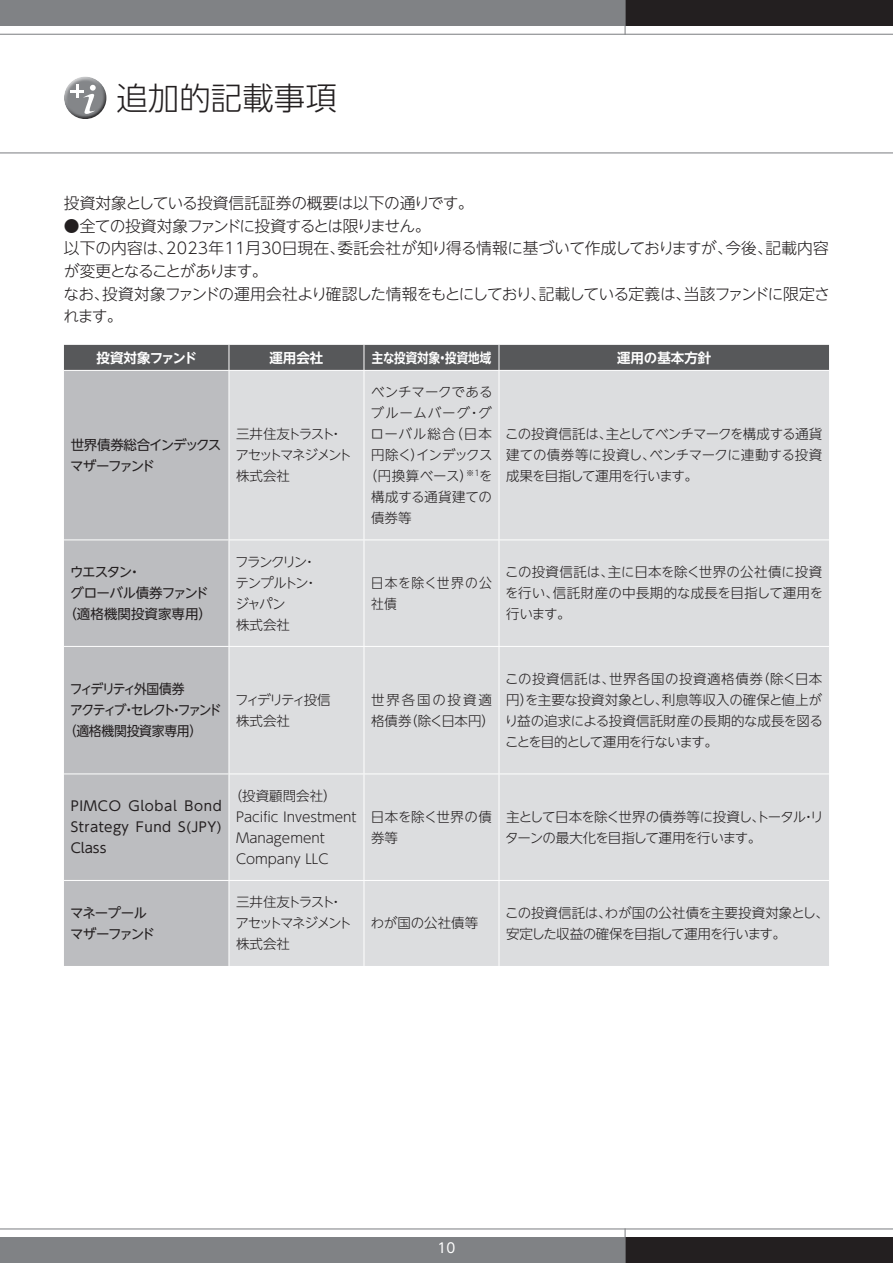
<style>
.page{position:relative;width:893px;height:1263px;background:#fff}
.page>*{position:absolute;margin:0;border:0;box-sizing:border-box;transform-origin:0 0}
.t1{font:300 31.5px "UD Shin Go NT Pro";color:#231f20}
.t2{font:300 15.75px/22.5px "UD Shin Go NT Pro";letter-spacing:-.035em;color:#231f20}
.t3{font:300 15.75px "UD Shin Go NT Pro";letter-spacing:-.015em;color:#231f20}
.t4{font:300 13.5px/21px "UD Shin Go NT Pro";letter-spacing:-.01em;color:#231f20;text-align:justify}
.t5{font:300 13.5px/21px "UD Shin Go NT Pro";letter-spacing:-.095em;color:#231f20}
.t6{font:300 13.5px/21px "UD Shin Go NT Pro";letter-spacing:-.055em;color:#231f20}
.t7{font:13.5px/21px "UD Shin Go NT Pro";letter-spacing:-.02em;color:#231f20;text-align:justify}
.t8{font:300 13.5px/21px "UD Shin Go NT Pro";letter-spacing:-.11em;color:#231f20}
.t9{font:13.5px/21px "UD Shin Go NT Pro";letter-spacing:-.08em;color:#231f20}
.t10{font:300 13.5px "UD Shin Go NT Pro";letter-spacing:.06em;color:#231f20}
.t11{font:300 13.5px/21px "UD Shin Go NT Pro";letter-spacing:.125em;color:#231f20}
.t12{font:13.5px "UD Shin Go NT Pro";letter-spacing:-.185em;color:#231f20;scale:.95 1}
.t13{font:13.5px/21px "UD Shin Go NT Pro";letter-spacing:-.075em;color:#231f20}
.t14{font:300 13.5px/21px "UD Shin Go NT Pro";letter-spacing:-.115em;color:#231f20}
.t15{font:700 13.5px "UD Shin Go NT Pro De";color:#fff}
.t16{font:700 13.5px "UD Shin Go NT Pro De";color:#fff;scale:.85 1}
.t17{font:13.5px "UD Shin Go NT Pro";letter-spacing:-.05em;color:#231f20}
.t18{font:13.5px "UD Shin Go NT Pro";color:#231f20}
.t19{font:300 13.5px/21px "UD Shin Go NT Pro";letter-spacing:.04em;color:#231f20;scale:.95 1}
.t20{font:13.5px "UD Shin Go NT Pro";letter-spacing:-.02em;color:#231f20;scale:.95 1}
.t21{font:300 13.5px "UD Shin Go NT Pro";letter-spacing:-.06em;color:#231f20}
.t22{font:13.5px "UD Shin Go NT Pro";letter-spacing:-.155em;color:#231f20;scale:.95 1}
.t23{font:700 13.5px "UD Shin Go NT Pro De";letter-spacing:-.055em;color:#fff}
.t24{font:13.5px "UD Shin Go NT Pro";color:#fff}
</style>
<div class="page">
<div style="left:0;top:0;width:625px;height:26px;background:#808285"></div>
<div style="left:0;top:1237px;width:625px;height:26px;background:#808285"></div>
<hr style="left:0;top:34px;width:893px;height:1px;background:#808285">
<hr style="left:0;top:152px;width:893px;height:1px;background:#808285">
<hr style="left:0;top:1228px;width:893px;height:1px;background:#808285">
<div style="left:625px;top:0;width:268px;height:26px;background:#231f20"></div>
<div style="left:625px;top:1237px;width:268px;height:26px;background:#231f20"></div>
<hr style="left:625px;top:1228px;width:1px;height:35px;background:#808285">
<hr style="left:625px;top:0;width:1px;height:35px;background:#808285">
<div style="left:64px;top:371px;width:165px;height:595px;background:#bcbdc0"></div>
<div style="left:230px;top:371px;width:599px;height:595px;background:#dcdddf"></div>
<hr style="left:499px;top:371px;width:1px;height:168px;background:#fff">
<hr style="left:64px;top:539px;width:165px;height:1px;background:#fff">
<hr style="left:229px;top:539px;width:135px;height:1px;background:#fff">
<hr style="left:364px;top:539px;width:135px;height:1px;background:#fff">
<hr style="left:499px;top:539px;width:330px;height:1px;background:#fff">
<hr style="left:499px;top:540px;width:1px;height:106px;background:#fff">
<hr style="left:64px;top:646px;width:165px;height:1px;background:#fff">
<hr style="left:229px;top:646px;width:135px;height:1px;background:#fff">
<hr style="left:364px;top:646px;width:135px;height:1px;background:#fff">
<hr style="left:499px;top:646px;width:330px;height:1px;background:#fff">
<hr style="left:499px;top:647px;width:1px;height:126px;background:#fff">
<hr style="left:64px;top:773px;width:165px;height:1px;background:#fff">
<hr style="left:229px;top:773px;width:135px;height:1px;background:#fff">
<hr style="left:364px;top:773px;width:135px;height:1px;background:#fff">
<hr style="left:499px;top:773px;width:330px;height:1px;background:#fff">
<hr style="left:499px;top:774px;width:1px;height:106px;background:#fff">
<hr style="left:64px;top:880px;width:165px;height:1px;background:#fff">
<hr style="left:229px;top:880px;width:135px;height:1px;background:#fff">
<hr style="left:364px;top:880px;width:135px;height:1px;background:#fff">
<hr style="left:499px;top:880px;width:330px;height:1px;background:#fff">
<hr style="left:499px;top:881px;width:1px;height:85px;background:#fff">
<div style="left:64px;top:345px;width:765px;height:25px;background:#57585a"></div>
<hr style="left:364px;top:371px;width:1px;height:168px;background:#fff">
<hr style="left:364px;top:540px;width:1px;height:106px;background:#fff">
<hr style="left:364px;top:647px;width:1px;height:126px;background:#fff">
<hr style="left:364px;top:774px;width:1px;height:106px;background:#fff">
<hr style="left:364px;top:881px;width:1px;height:85px;background:#fff">
<div style="left:64px;top:76px;width:43px;height:34px;background:#fff;opacity:.75"></div>
<div style="left:64px;top:83px;width:44px;height:38px;background:#231f20;opacity:.75"></div>
<h1 class="t1" style="left:116px;top:72px;width:222px">追加的記載事項</h1>
<p class="t3" style="left:64px;top:191px;width:411px">投資対象としている投資信託証券の概要は以下の通りです。</p>
<p class="t2" style="left:63px;top:214px;width:768px">●全ての投資対象ファンドに投資するとは限りません。<br>以下の内容は、2023年11月30日現在、委託会社が知り得る情報に基づいて作成しておりますが、今後、記載内容が変更となることがあります。<br>なお、投資対象ファンドの運用会社より確認した情報をもとにしており、記載している定義は、当該ファンドに限定されます。</p>
<p class="t23" style="left:97px;top:347px;width:102px">投資対象ファンド</p>
<p class="t15" style="left:269px;top:347px;width:55px">運用会社</p>
<p class="t16" style="left:372px;top:347px;width:142px">主な投資対象・投資地域</p>
<p class="t15" style="left:617px;top:347px;width:96px">運用の基本方針</p>
<p class="t9" style="left:70px;top:434px;width:153px">世界債券総合インデックスマザーファンド</p>
<p class="t5" style="left:236px;top:423px;width:118px">三井住友トラスト・アセットマネジメント株式会社</p>
<p class="t7" style="left:70px;top:561px;width:73px">ウエスタン・</p>
<p class="t17" style="left:71px;top:582px;width:140px">グローバル債券ファンド</p>
<p class="t18" style="left:63px;top:603px;width:150px">（適格機関投資家専用）</p>
<p class="t8" style="left:235px;top:551px;width:84px">フランクリン・テンプルトン・ジャパン<br>株式会社</p>
<p class="t4" style="left:371px;top:381px;width:123px">ベンチマークである</p>
<p class="t10" style="left:371px;top:402px;width:122px">ブルームバーグ・グ</p>
<p class="t10" style="left:371px;top:423px;width:123px">ローバル総合（日本</p>
<p class="t21" style="left:371px;top:444px;width:123px">円除く）インデックス</p>
<p class="t4" style="left:364px;top:465px;width:131px">（円換算ベース）<sup>※1</sup>を</p>
<p class="t4" style="left:371px;top:486px;width:122px">構成する通貨建ての</p>
<p class="t4" style="left:371px;top:507px;width:42px">債券等</p>
<p class="t4" style="left:505px;top:423px;width:319px">この投資信託は、主としてベンチマークを構成する通貨建ての債券等に投資し、ベンチマークに連動する投資成果を目指して運用を行います。</p>
<p class="t19" style="left:371px;top:572px;width:129px">日本を除く世界の公社債</p>
<p class="t4" style="left:505px;top:561px;width:319px">この投資信託は、主に日本を除く世界の公社債に投資を行い、信託財産の中長期的な成長を目指して運用を行います。</p>
<p class="t22" style="left:70px;top:678px;width:122px">フィデリティ外国債券</p>
<p class="t12" style="left:70px;top:699px;width:161px">アクティブ・セレクト・ファンド</p>
<p class="t20" style="left:64px;top:720px;width:147px">（適格機関投資家専用）</p>
<p class="t14" style="left:235px;top:689px;width:97px">フィデリティ投信株式会社</p>
<p class="t11" style="left:371px;top:689px;width:126px">世界各国の投資適格債券（除く日本円）</p>
<p class="t4" style="left:505px;top:668px;width:320px">この投資信託は、世界各国の投資適格債券（除く日本円）を主要な投資対象とし、利息等収入の確保と値上がり益の追求による投資信託財産の長期的な成長を図ることを目的として運用を行ないます。</p>
<p class="t7" style="left:71px;top:795px;width:153px">PIMCO Global Bond Strategy Fund S(JPY)<br>Class</p>
<p class="t4" style="left:236px;top:785px;width:122px;text-align:left;text-indent:-7px">（投資顧問会社）<br>Pacific Investment<br>Management<br>Company LLC</p>
<p class="t13" style="left:70px;top:902px;width:86px">マネープールマザーファンド</p>
<p class="t5" style="left:236px;top:891px;width:118px">三井住友トラスト・アセットマネジメント株式会社</p>
<p class="t4" style="left:371px;top:806px;width:122px">日本を除く世界の債券等</p>
<p class="t6" style="left:505px;top:806px;width:320px">主として日本を除く世界の債券等に投資し、トータル・リターンの最大化を目指して運用を行います。</p>
<p class="t4" style="left:371px;top:912px;width:109px">わが国の公社債等</p>
<p class="t4" style="left:505px;top:902px;width:325px">この投資信託は、わが国の公社債を主要投資対象とし、安定した収益の確保を目指して運用を行います。</p>
<p class="t24" style="left:438px;top:1237px;width:19px">10</p>
</div>
